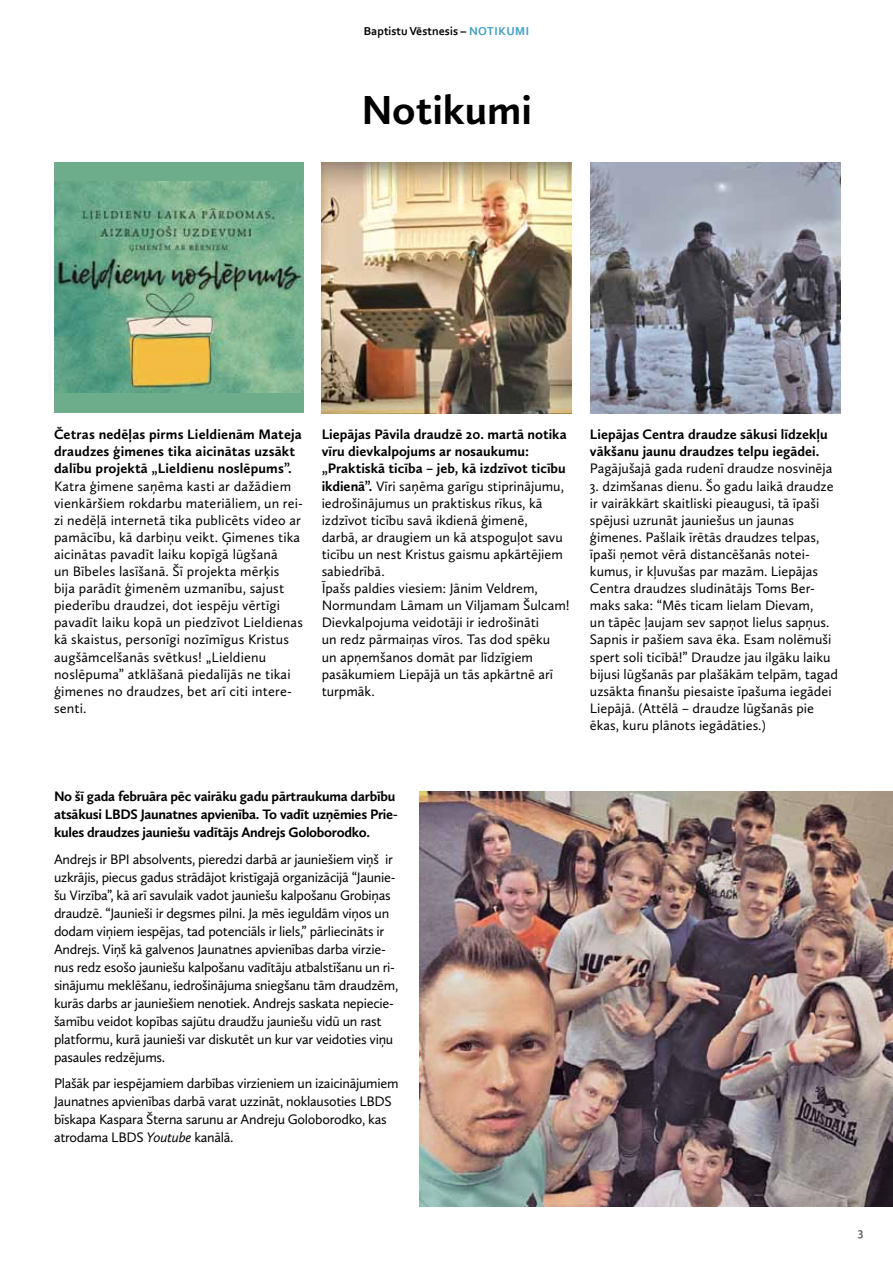
<style>
.page{position:relative;width:893px;height:1263px;background:#fff}
.page>*{position:absolute;margin:0;border:0;box-sizing:border-box;transform-origin:0 0}
.t1{font:700 42px "Calluna Sans";color:#000}
.t2{font:14.25px/17.1px "Calluna Sans";color:#000}
.t3{font:14.25px/18px "Calluna Sans";letter-spacing:-.02em;color:#000}
.t4{font:700 14.25px/17.1px "Calluna Sans";color:#000}
.t5{font:700 14.25px/18px "Calluna Sans";letter-spacing:-.02em;color:#000}
.t6{font:700 12px "Corbel";color:#000}
.t7{font:700 12px "Corbel";color:#58595b}
.s1{color:#3fa0c1}
.s2{font-weight:700}
.s3{font-style:italic}
</style>
<div class="page">
<div style="left:54px;top:163px;width:249px;height:250px;background:#6dad8c"></div>
<img style="left:54px;top:181px;width:249px;height:212px">
<img style="left:591px;top:163px;width:250px;height:250px">
<img style="left:322px;top:163px;width:250px;height:250px">
<img style="left:419px;top:791px;width:474px;height:416px">
<p class="t6" style="left:364px;top:23px;width:167px">Baptistu Vēstnesis – <span class="s1">notikum i</span></p>
<h1 class="t1" style="left:362px;top:84px;width:172px">Notikumi</h1>
<p class="t4" style="left:54px;top:426px;width:249px">Četras nedēļas pirms Lieldienām Mateja draudzes ģimenes tika aicinātas uzsākt dalību projektā „Lieldienu noslēpums”.</p>
<p class="t2" style="left:54px;top:477px;width:251px">Katra ģimene saņēma kasti ar dažādiem vienkāršiem rokdarbu materiāliem, un rei&shy;zi nedēļā internetā tika publicēts video ar pamācību, kā darbiņu veikt. Ģimenes tika aicinātas pavadīt laiku kopīgā lūgšanā<br>un Bībeles lasīšanā. Šī projekta mērķis bija parādīt ģimenēm uzmanību, sajust piederību draudzei, dot iespēju vērtīgi pavadīt laiku kopā un piedzīvot Lieldienas kā skaistus, personīgi nozīmīgus Kristus augšāmcelšanās svētkus! „Lieldienu noslēpuma” atklāšanā piedalījās ne tikai ģimenes no draudzes, bet arī citi intere&shy;senti.</p>
<p class="t2" style="left:322px;top:426px;width:249px"><span class="s2">Liepājas Pāvila draudzē 20. martā notika vīru dievkalpojums ar nosaukumu: „Praktiskā ticība – jeb, kā izdzīvot ticību ikdienā”.</span> Vīri saņēma garīgu stiprinājumu, iedrošinājumus un praktiskus rīkus, kā izdzīvot ticību savā ikdienā ģimenē,<br>darbā, ar draugiem un kā atspoguļot savu ticību un nest Kristus gaismu apkārtējiem sabiedrībā.<br>Īpašs paldies viesiem: Jānim Veldrem, Normundam Lāmam un Viljamam Šulcam!<br>Dievkalpojuma veidotāji ir iedrošināti<br>un redz pārmaiņas vīros. Tas dod spēku<br>un apņemšanos domāt par līdzīgiem pasākumiem Liepājā un tās apkārtnē arī turpmāk.</p>
<p class="t4" style="left:590px;top:426px;width:239px">Liepājas Centra draudze sākusi līdzekļu vākšanu jaunu draudzes telpu iegādei.</p>
<p class="t2" style="left:590px;top:460px;width:244px">Pagājušajā gada rudenī draudze nosvinēja</p>
<p class="t2" style="left:590px;top:477px;width:250px">3. dzimšanas dienu. Šo gadu laikā draudze ir vairākkārt skaitliski pieaugusi, tā īpaši spējusi uzrunāt jauniešus un jaunas ģimenes. Pašlaik īrētās draudzes telpas, īpaši ņemot vērā distancēšanās notei&shy;kumus, ir kļuvušas par mazām. Liepājas Centra draudzes sludinātājs Toms Ber&shy;maks saka: “Mēs ticam lielam Dievam,<br>un tāpēc ļaujam sev sapņot lielus sapņus.<br>Sapnis ir pašiem sava ēka. Esam nolēmuši spert soli ticībā!” Draudze jau ilgāku laiku bijusi lūgšanās par plašākām telpām, tagad uzsākta finanšu piesaiste īpašuma iegādei Liepājā. (Attēlā – draudze lūgšanās pie ēkas, kuru plānots iegādāties.)</p>
<p class="t5" style="left:54px;top:787px;width:346px">No šī gada februāra pēc vairāku gadu pārtraukuma darbību atsākusi LBDS Jaunatnes apvienība. To vadīt uzņēmies Prie&shy;kules draudzes jauniešu vadītājs Andrejs Goloborodko.</p>
<p class="t3" style="left:54px;top:850px;width:346px">Andrejs ir BPI absolvents, pieredzi darbā ar jauniešiem viņš ir uzkrājis, piecus gadus strādājot kristīgajā organizācijā “Jaunie&shy;šu Virzība”, kā arī savulaik vadot jauniešu kalpošanu Grobiņas draudzē. “Jaunieši ir degsmes pilni. Ja mēs ieguldām viņos un dodam viņiem iespējas, tad potenciāls ir liels,” pārliecināts ir Andrejs. Viņš kā galvenos Jaunatnes apvienības darba virzie&shy;nus redz esošo jauniešu kalpošanu vadītāju atbalstīšanu un ri&shy;sinājumu meklēšanu, iedrošinājuma sniegšanu tām draudzēm, kurās darbs ar jauniešiem nenotiek. Andrejs saskata nepiecie&shy;šamību veidot kopības sajūtu draudžu jauniešu vidū un rast platformu, kurā jaunieši var diskutēt un kur var veidoties viņu pasaules redzējums.</p>
<p class="t3" style="left:54px;top:1074px;width:346px">Plašāk par iespējamiem darbības virzieniem un izaicinājumiem Jaunatnes apvienības darbā varat uzzināt, noklausoties LBDS bīskapa Kaspara Šterna sarunu ar Andreju Goloborodko, kas atrodama LBDS <span class="s3">Youtube</span> kanālā.</p>
<p class="t7" style="left:858px;top:1225px;width:7px">3</p>
</div>
